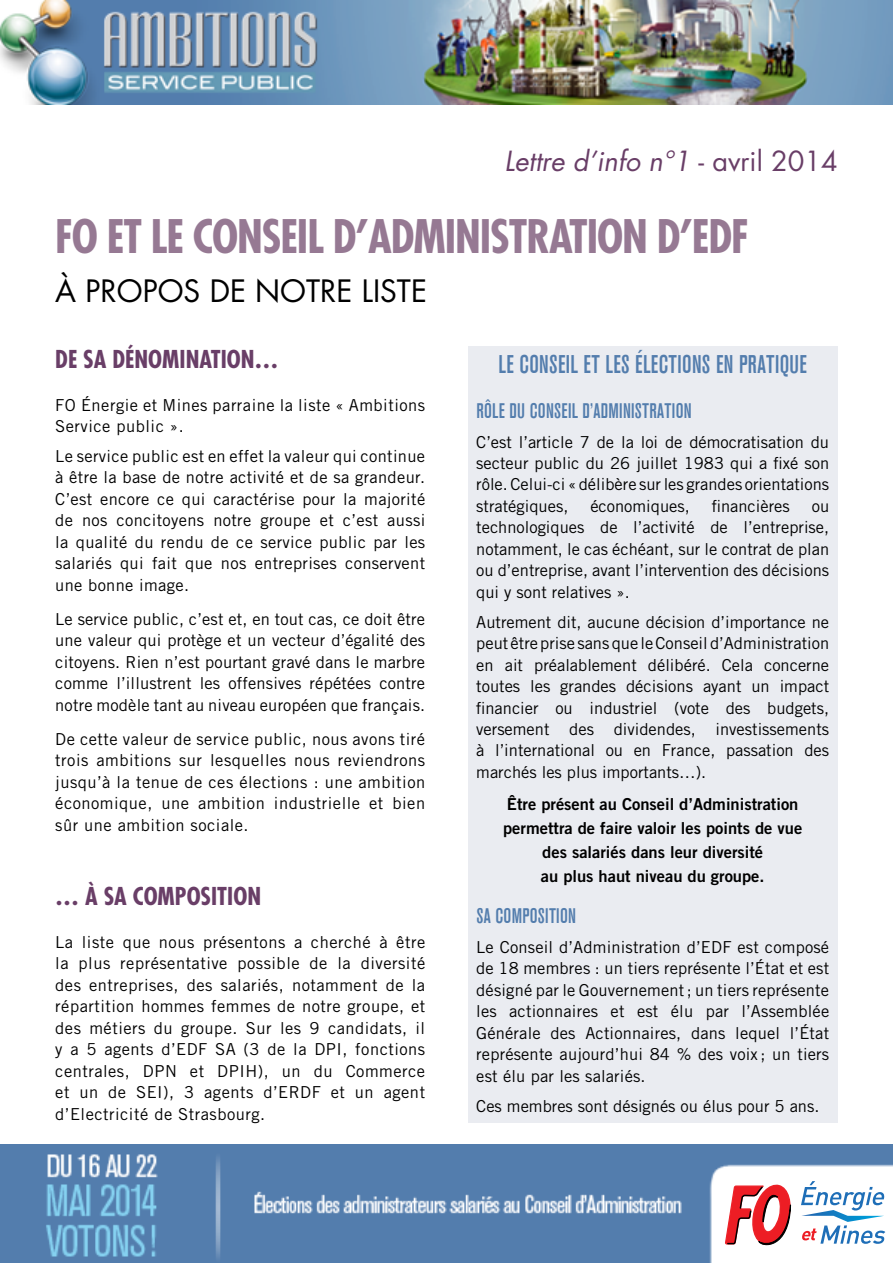
<style>
.page{position:relative;width:893px;height:1263px;background:#fff}
.page>*{position:absolute;margin:0;border:0;box-sizing:border-box;transform-origin:0 0}
.Titre_pricipal{font:700 condensed 45px "Futura";letter-spacing:-.025em;color:#967993}
.Titre_pricipal-2{font:30px "Futura";color:#000}
.t1{font:italic 27px "Futura";color:#693e67}
.petit_titre{font:500 condensed 25.5px "Akzidenz Grotesk BE";letter-spacing:.015em;color:#537dad}
.petit_titre-2{font:700 condensed 24px "Futura";color:#693e67}
.petit_titre-3{font:500 condensed 21px "Akzidenz Grotesk BE";letter-spacing:.015em;color:#537dad}
.texte_courant{font:16.5px/21.5px "Trade Gothic";letter-spacing:.01em;color:#000;text-align:justify}
.texte_courant-2{font:16.5px/24px "Trade Gothic Bold Two";color:#000}
.texte_courant-3{font:16.5px/21.5px "Trade Gothic";letter-spacing:.03em;color:#000}
.s1{font-style:normal}
</style>
<div class="page">
<img style="left:0;top:1144px;width:893px;height:119px">
<img style="left:0;top:0;width:893px;height:104px">
<div style="left:725px;top:1181px;width:160px;height:69px;background:#fff"></div>
<svg style="left:725px;top:1184px;width:67px;height:62px"></svg>
<svg style="left:801px;top:1181px;width:84px;height:63px"></svg>
<div style="left:468px;top:347px;width:370px;height:776px;background:#eaecf1"></div>
<p class="t1" style="left:504px;top:144px;width:335px">Lettre d’info n°1 <span class="s1">- avril 2014</span></p>
<p class="Titre_pricipal" style="left:55px;top:209px;width:695px">FO ET LE CONSEIL D’ADMINISTRATION D’EDF</p>
<p class="Titre_pricipal-2" style="left:55px;top:272px;width:373px">À PROPOS DE NOTRE LISTE</p>
<p class="petit_titre-2" style="left:55px;top:344px;width:225px">DE SA DÉNOMINATION…</p>
<p class="texte_courant-3" style="left:55px;top:394px;width:371px">FO Énergie et Mines parraine la liste « Ambitions<br>Service public ».</p>
<p class="texte_courant" style="left:55px;top:445px;width:371px">Le service public est en effet la valeur qui continue à être la base de notre activité et de sa grandeur.<br>C’est encore ce qui caractérise pour la majorité de nos concitoyens notre groupe et c’est aussi la qualité du rendu de ce service public par les salariés qui fait que nos entreprises conservent une bonne image.</p>
<p class="texte_courant" style="left:55px;top:608px;width:371px">Le service public, c’est et, en tout cas, ce doit être une valeur qui protège et un vecteur d’égalité des citoyens. Rien n’est pourtant gravé dans le marbre comme l’illustrent les offensives répétées contre notre modèle tant au niveau européen que français.</p>
<p class="texte_courant" style="left:55px;top:728px;width:371px">De cette valeur de service public, nous avons tiré trois ambitions sur lesquelles nous reviendrons jusqu’à la tenue de ces élections : une ambition économique, une ambition industrielle et bien sûr une ambition sociale.</p>
<p class="petit_titre-2" style="left:55px;top:881px;width:207px">… À SA COMPOSITION</p>
<p class="texte_courant" style="left:55px;top:931px;width:371px">La liste que nous présentons a cherché à être la plus représentative possible de la diversité des entreprises, des salariés, notamment de la répartition hommes femmes de notre groupe, et des métiers du groupe. Sur les 9 candidats, il y a 5 agents d’EDF SA (3 de la DPI, fonctions centrales, DPN et DPIH), un du Commerce et un de SEI), 3 agents d’ERDF et un agent d’Electricité de Strasbourg.</p>
<p class="petit_titre" style="left:498px;top:350px;width:310px">LE CONSEIL ET LES ÉLECTIONS EN PRATIQUE</p>
<p class="petit_titre-3" style="left:476px;top:399px;width:217px">RÔLE DU CONSEIL D’ADMINISTRATION</p>
<p class="texte_courant" style="left:476px;top:431px;width:354px">C’est l’article 7 de la loi de démocratisation du secteur public du 26 juillet 1983 qui a fixé son rôle. Celui-ci « délibère sur les grandes orientations stratégiques,</p>
<p class="texte_courant" style="left:590px;top:495px;width:101px">économiques,</p>
<p class="texte_courant" style="left:712px;top:495px;width:79px">financières</p>
<p class="texte_courant" style="left:476px;top:495px;width:354px;text-indent:335px">ou technologiques de l’activité de l’entreprise, notamment, le cas échéant, sur le contrat de plan ou d’entreprise, avant l’intervention des décisions qui y sont relatives ».</p>
<p class="texte_courant" style="left:476px;top:611px;width:354px">Autrement dit, aucune décision d’importance ne peut être prise sans que le Conseil d’Administration en ait préalablement délibéré. Cela concerne toutes les grandes décisions ayant un impact financier ou industriel (vote des budgets, versement des dividendes, investissements à l’international ou en France, passation des marchés les plus importants…).</p>
<p class="texte_courant-2" style="left:503px;top:792px;width:301px">Être présent au Conseil d’Administration permettra de faire valoir les points de vue</p>
<p class="texte_courant-2" style="left:542px;top:840px;width:222px">des salariés dans leur diversité</p>
<p class="texte_courant-2" style="left:541px;top:864px;width:225px">au plus haut niveau du groupe.</p>
<p class="petit_titre-3" style="left:476px;top:904px;width:101px">SA COMPOSITION</p>
<p class="texte_courant" style="left:476px;top:936px;width:354px">Le Conseil d’Administration d’EDF est composé de 18 membres : un tiers représente l’État et est désigné par le Gouvernement; un tiers représente les actionnaires et est élu par l’Assemblée Générale des Actionnaires, dans lequel l’État représente aujourd’hui 84 % des voix ; un tiers est élu par les salariés.</p>
<p class="texte_courant" style="left:476px;top:1095px;width:345px">Ces membres sont désignés ou élus pour 5 ans.</p>
</div>
